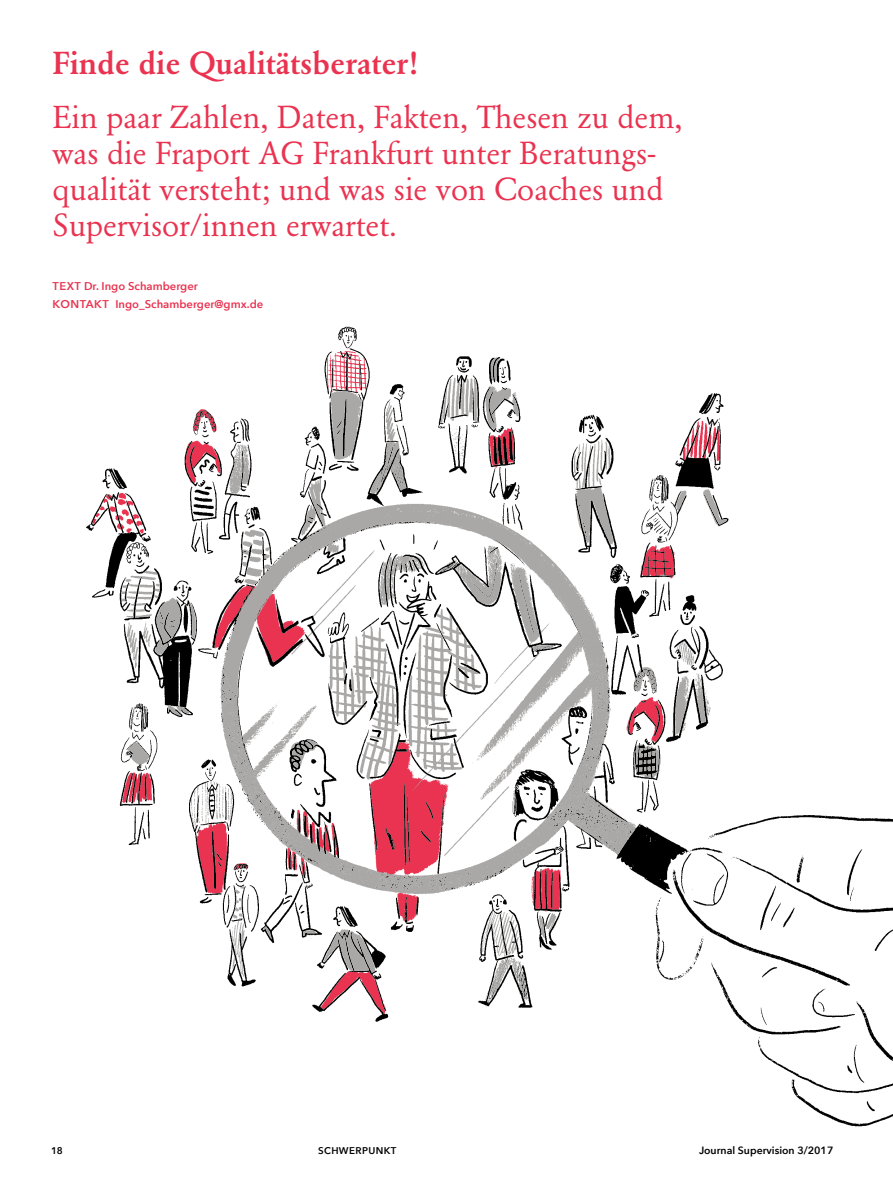
<style>
.page{position:relative;width:893px;height:1191px;background:#fff}
.page>*{position:absolute;margin:0;border:0;box-sizing:border-box;transform-origin:0 0}
.t1{font:31.5px/36px "Garamond BE";color:#e93350}
.t2{font:500 31.5px "Garamond BE";color:#e93350}
.t3{font:600 11.25px/18px "Avenir Next LT Pro";color:#e93350}
.t4{font:600 10.5px "Avenir Next LT Pro";color:#000}
.t5{font:600 9.75px "Avenir Next LT Pro";letter-spacing:.04em;color:#000}
</style>
<div class="page">
<img style="left:86px;top:326px;width:807px;height:801px">
<p class="t2" style="left:53px;top:44px;width:366px">Finde die Qualitätsberater!</p>
<p class="t1" style="left:53px;top:99px;width:631px">Ein paar Zahlen, Daten, Fakten, Thesen zu dem, was die Fraport AG Frankfurt unter Beratungs&shy;qualität versteht; und was sie von Coaches und Supervisor/innen erwartet.</p>
<p class="t3" style="left:53px;top:277px;width:212px">TEXT Dr. Ingo Schamberger<br>KONTAKT Ingo_Schamberger@gmx.de</p>
<p class="t5" style="left:51px;top:1145px;width:13px">18</p>
<p class="t4" style="left:699px;top:1144px;width:136px">Journal Supervision 3/2017</p>
<p class="t5" style="left:318px;top:1144px;width:80px">SCHWERPUNKT</p>
</div>
